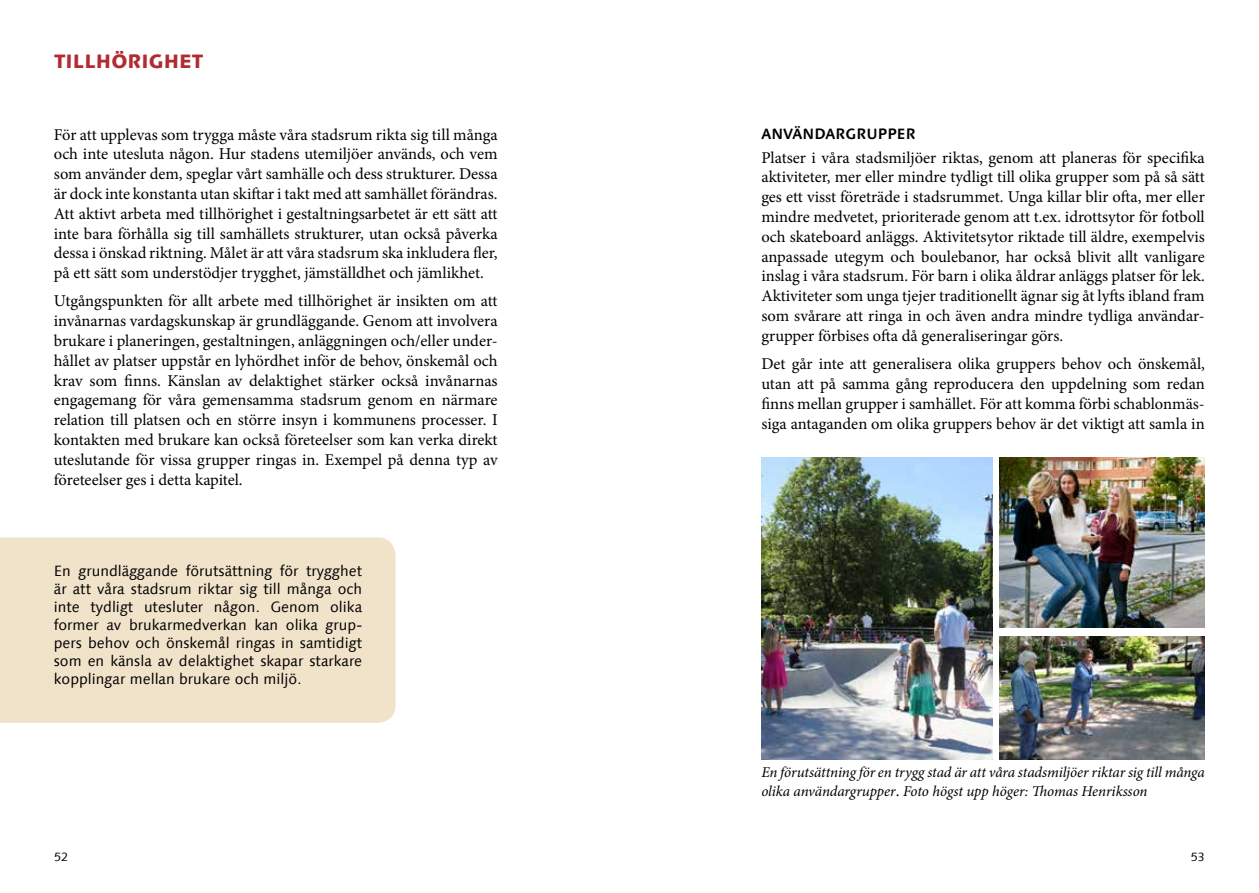
<style>
.page{position:relative;width:1259px;height:893px;background:#fff}
.page>*{position:absolute;margin:0;border:0;box-sizing:border-box;transform-origin:0 0}
.t1{font:800 19.5px "Linotype Syntax Com";color:#b12b32}
.t2{font:16.5px/19.8px "Minion Pro";color:#000;text-align:justify}
.t3{font:15px/18px "Linotype Syntax Com";color:#000;text-align:justify}
.t4{font:italic 15px/19.8px "Minion Pro";letter-spacing:-.01em;color:#000}
.t5{font:700 15px "Linotype Syntax Com";color:#000}
.t6{font:12px "Linotype Syntax Com";color:#000}
.s1{font-style:normal;font-size:16.5px}
</style>
<div class="page">
<div style="left:0;top:537px;width:395px;height:186px;background:#f1e2ca"></div>
<img style="left:999px;top:458px;width:206px;height:169px">
<img style="left:999px;top:636px;width:205px;height:123px">
<img style="left:761px;top:458px;width:231px;height:301px">
<p class="t1" style="left:54px;top:49px;width:151px">tillhörighet</p>
<p class="t2" style="left:54px;top:124px;width:445px">För att upplevas som trygga måste våra stadsrum rikta sig till många och inte utesluta någon. Hur stadens utemiljöer används, och vem som använder dem, speglar vårt samhälle och dess strukturer. Dessa är dock inte konstanta utan skiftar i takt med att samhället förändras.<br>Att aktivt arbeta med tillhörighet i gestaltningsarbetet är ett sätt att inte bara förhålla sig till samhällets strukturer, utan också påverka dessa i önskad riktning. Målet är att våra stadsrum ska inkludera fler, på ett sätt som understödjer trygghet, jämställdhet och jämlikhet.</p>
<p class="t2" style="left:54px;top:291px;width:445px">Utgångspunkten för allt arbete med tillhörighet är insikten om att invånarnas vardagskunskap är grundläggande. Genom att involvera brukare i planeringen, gestaltningen, anläggningen och/eller under&shy;hållet av platser uppstår en lyhördhet inför de behov, önskemål och krav som finns. Känslan av delaktighet stärker också invånarnas engagemang för våra gemensamma stadsrum genom en närmare relation till platsen och en större insyn i kommunens processer. I kontakten med brukare kan också företeelser som kan verka direkt uteslutande för vissa grupper ringas in. Exempel på denna typ av företeelser ges i detta kapitel.</p>
<p class="t3" style="left:54px;top:562px;width:310px">En grundläggande förutsättning för trygghet är att våra stadsrum riktar sig till många och inte tydligt utesluter någon. Genom olika former av brukarmedverkan kan olika grup&shy;pers behov och önskemål ringas in samtidigt som en känsla av delaktighet skapar starkare kopplingar mellan brukare och miljö.</p>
<p class="t5" style="left:761px;top:124px;width:156px">ANVÄNDARGRUPPER</p>
<p class="t2" style="left:761px;top:148px;width:445px">Platser i våra stadsmiljöer riktas, genom att planeras för specifika aktiviteter, mer eller mindre tydligt till olika grupper som på så sätt ges ett visst företräde i stadsrummet. Unga killar blir ofta, mer eller mindre medvetet, prioriterade genom att t.ex. idrottsytor för fotboll och skateboard anläggs. Aktivitetsytor riktade till äldre, exempelvis anpassade utegym och boulebanor, har också blivit allt vanligare inslag i våra stadsrum. För barn i olika åldrar anläggs platser för lek.<br>Aktiviteter som unga tjejer traditionellt ägnar sig åt lyfts ibland fram som svårare att ringa in och även andra mindre tydliga användar&shy;grupper förbises ofta då generaliseringar görs.</p>
<p class="t2" style="left:761px;top:354px;width:445px">Det går inte att generalisera olika gruppers behov och önskemål, utan att på samma gång reproducera den uppdelning som redan finns mellan grupper i samhället. För att komma förbi schablonmäs&shy;siga antaganden om olika gruppers behov är det viktigt att samla in</p>
<p class="t4" style="left:761px;top:762px;width:445px">En förutsättning för en trygg stad är att våra stadsmiljöer riktar sig till många olika användargrupper<span class="s1">.</span> Foto högst upp höger: Thomas Henriksson</p>
<p class="t6" style="left:54px;top:849px;width:16px">52</p>
<p class="t6" style="left:1191px;top:849px;width:16px">53</p>
</div>
